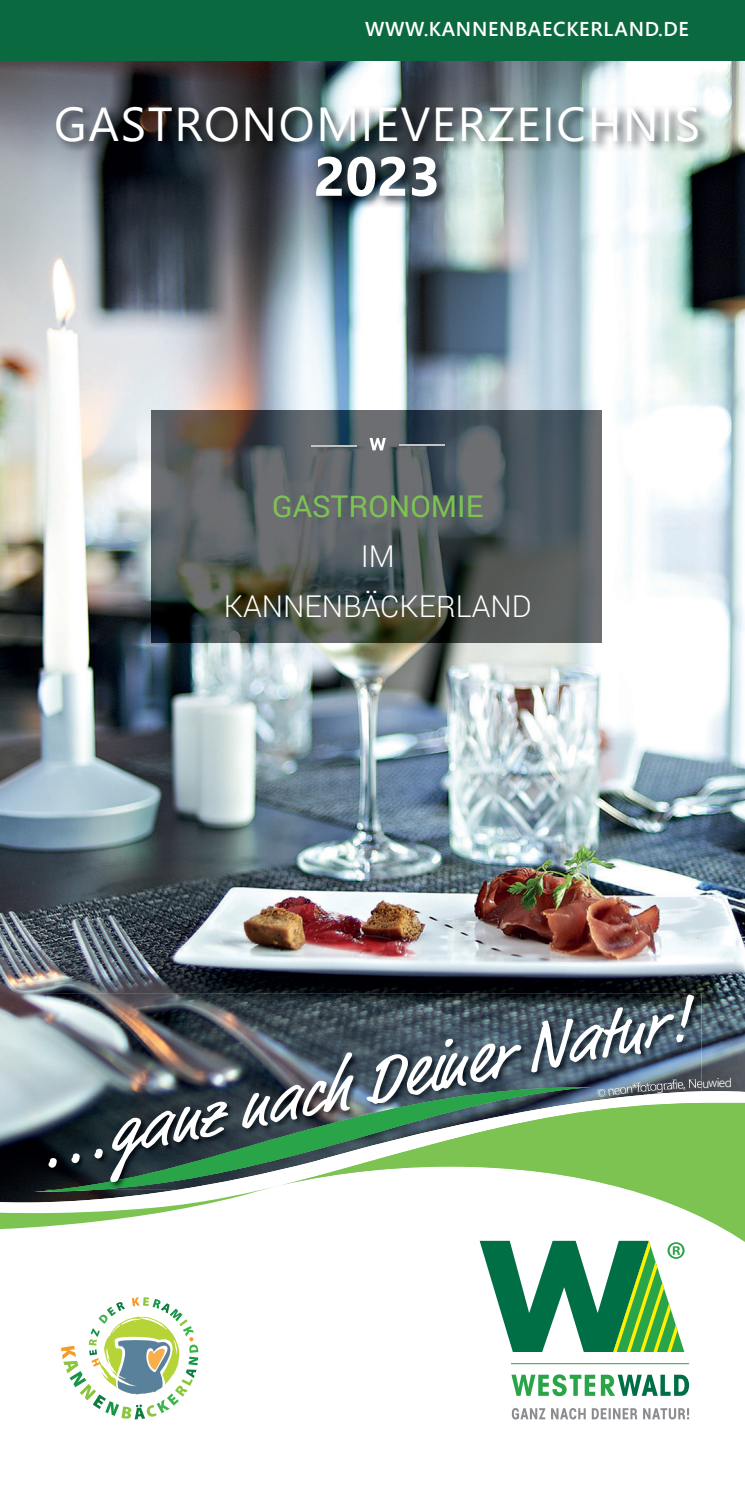
<style>
.page{position:relative;width:745px;height:1489px;background:#fff}
.page>*{position:absolute;margin:0;border:0;box-sizing:border-box;transform-origin:0 0}
.t1{font:700 55px "Segoe UI";color:#fff}
.t2{font:47.5px "Segoe UI";letter-spacing:.035em;color:#fff}
.t3{font:300 30px/50px "Roboto";color:#fff;text-align:center}
.t4{font:30px "Roboto";color:#7cc352}
.t5{font:600 20px "Segoe UI";letter-spacing:.035em;color:#fff}
.t6{font:300 12.5px "Segoe UI";color:#fff}
</style>
<div class="page">
<img style="left:0;top:60px;width:744px;height:1010px">
<svg style="left:0;top:1070px;width:744px;height:350px"></svg>
<img style="left:152px;top:410px;width:448px;height:233px">
<div style="left:0;top:0;width:744px;height:60px;background:#0b693f"></div>
<hr style="left:311px;top:445px;width:45px;height:1px;background:#c2c3c5">
<hr style="left:399px;top:444px;width:45px;height:1px;background:#c2c3c5">
<svg style="left:369px;top:438px;width:16px;height:12px"></svg>
<svg style="left:61px;top:1297px;width:137px;height:122px"></svg>
<svg style="left:0;top:1102px;width:744px;height:152px"></svg>
<svg style="left:34px;top:1087px;width:556px;height:104px"></svg>
<img style="left:590px;top:1102px;width:111px;height:87px">
<img style="left:55px;top:1182px;width:535px;height:7px">
<img style="left:48px;top:994px;width:645px;height:188px">
<svg style="left:511px;top:1374px;width:83px;height:21px"></svg>
<svg style="left:600px;top:1374px;width:88px;height:21px"></svg>
<hr style="left:510px;top:1363px;width:178px;height:1px;background:#29a449">
<svg style="left:479px;top:1240px;width:205px;height:111px"></svg>
<svg style="left:511px;top:1407px;width:177px;height:12px"></svg>
<img style="left:54px;top:104px;width:656px;height:105px">
<svg style="left:597px;top:1078px;width:119px;height:18px;background:#7b858f"></svg>
<svg style="left:724px;top:1077px;width:6px;height:10px"></svg>
<p class="t5" style="left:365px;top:10px;width:325px">WWW.KANNENBAECKERLAND.DE</p>
<h2 class="t2" style="left:54px;top:79px;width:646px">GASTRONOMIEVERZEICHNIS</h2>
<h1 class="t1" style="left:314px;top:124px;width:128px">2023</h1>
<h3 class="t4" style="left:272px;top:485px;width:212px">GASTRONOMIE</h3>
<h3 class="t3" style="left:224px;top:530px;width:309px">IM<br>KANNENBÄCKERLAND</h3>
<p class="t6" style="left:716px;top:1071px;width:10px">ie</p>
</div>
